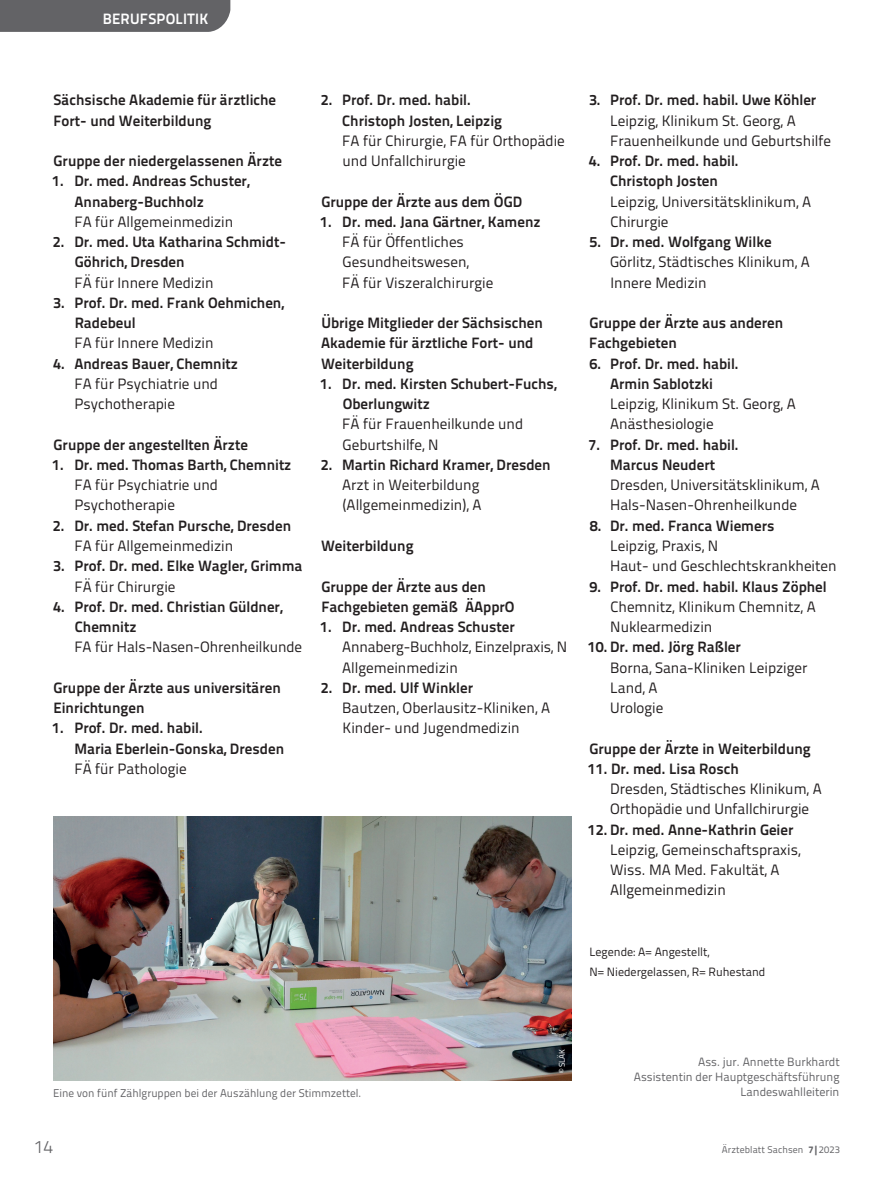
<style>
.page{position:relative;width:893px;height:1191px;background:#fff}
.page>*{position:absolute;margin:0;border:0;box-sizing:border-box;transform-origin:0 0}
.t1{font:300 18px "Titillium Text";color:#636366}
.t2{font:700 15px/20.2px "Titillium Text";color:#231f20}
.t3{font:15px/20.2px "Titillium Text";color:#231f20}
.t4{font:700 15px "Titillium Text";letter-spacing:.01em;color:#fff}
.t5{font:12px/15px "Titillium Text";color:#636366;text-align:right}
.t6{font:12px/20.2px "Titillium Text";color:#231f20}
.t7{font:11.25px "Titillium Text";color:#636366}
.t8{font:9.75px "Titillium Text";letter-spacing:.01em;color:#636366}
.t9{font:8.25px "Titillium Text";color:#fff}
.s1{font-weight:800}
</style>
<div class="page">
<div style="left:0;top:0;width:230px;height:32px;background:#636366"></div>
<img style="left:53px;top:817px;width:519px;height:263px">
<p class="t4" style="left:103px;top:7px;width:107px">BERUFSPOLITIK</p>
<p class="t2" style="left:53px;top:89px;width:224px">Sächsische Akademie für ärztliche<br>Fort- und Weiterbildung</p>
<p class="t2" style="left:54px;top:150px;width:230px">Gruppe der niedergelassenen Ärzte</p>
<p class="t2" style="left:75px;top:170px;width:177px;text-indent:-22px">1. Dr. med. Andreas Schuster,<br>Annaberg-Buchholz</p>
<p class="t3" style="left:74px;top:211px;width:160px">FA für Allgemeinmedizin</p>
<p class="t2" style="left:75px;top:231px;width:213px;text-indent:-22px">2. Dr. med. Uta Katharina Schmidt-<br>Göhrich, Dresden</p>
<p class="t3" style="left:74px;top:271px;width:141px">FÄ für Innere Medizin</p>
<p class="t2" style="left:75px;top:292px;width:211px;text-indent:-21px">3. Prof. Dr. med. Frank Oehmichen,<br>Radebeul</p>
<p class="t3" style="left:74px;top:332px;width:141px">FA für Innere Medizin</p>
<p class="t2" style="left:53px;top:352px;width:186px">4. Andreas Bauer, Chemnitz</p>
<p class="t3" style="left:74px;top:373px;width:145px">FA für Psychiatrie und<br>Psychotherapie</p>
<p class="t2" style="left:54px;top:433px;width:196px">Gruppe der angestellten Ärzte</p>
<p class="t2" style="left:52px;top:454px;width:241px">1. Dr. med. Thomas Barth, Chemnitz</p>
<p class="t3" style="left:74px;top:474px;width:145px">FA für Psychiatrie und<br>Psychotherapie</p>
<p class="t2" style="left:53px;top:514px;width:240px">2. Dr. med. Stefan Pursche, Dresden</p>
<p class="t3" style="left:74px;top:535px;width:160px">FA für Allgemeinmedizin</p>
<p class="t2" style="left:53px;top:555px;width:251px">3. Prof. Dr. med. Elke Wagler, Grimma</p>
<p class="t3" style="left:74px;top:575px;width:103px">FÄ für Chirurgie</p>
<p class="t2" style="left:75px;top:595px;width:209px;text-indent:-22px">4. Prof. Dr. med. Christian Güldner,<br>Chemnitz</p>
<p class="t3" style="left:74px;top:636px;width:229px">FA für Hals-Nasen-Ohrenheilkunde</p>
<p class="t2" style="left:53px;top:676px;width:229px">Gruppe der Ärzte aus universitären<br>Einrichtungen</p>
<p class="t2" style="left:74px;top:717px;width:211px;text-indent:-22px">1. Prof. Dr. med. habil.<br>Maria Eberlein-Gonska, Dresden</p>
<p class="t3" style="left:74px;top:757px;width:114px">FÄ für Pathologie</p>
<p class="t2" style="left:342px;top:89px;width:162px;text-indent:-21px">2. Prof. Dr. med. habil.<br>Christoph Josten, Leipzig</p>
<p class="t3" style="left:342px;top:130px;width:224px">FA für Chirurgie, FA für Orthopädie und Unfallchirurgie</p>
<p class="t2" style="left:321px;top:190px;width:202px">Gruppe der Ärzte aus dem ÖGD</p>
<p class="t2" style="left:320px;top:211px;width:222px">1. Dr. med. Jana Gärtner, Kamenz</p>
<p class="t3" style="left:342px;top:231px;width:153px">FÄ für Öffentliches<br>Gesundheitswesen,<br>FÄ für Viszeralchirurgie</p>
<p class="t2" style="left:321px;top:312px;width:223px">Übrige Mitglieder der Sächsischen<br>Akademie für ärztliche Fort- und<br>Weiterbildung</p>
<p class="t2" style="left:343px;top:373px;width:215px;text-indent:-23px">1. Dr. med. Kirsten Schubert-Fuchs,<br>Oberlungwitz</p>
<p class="t3" style="left:342px;top:413px;width:183px">FÄ für Frauenheilkunde und<br>Geburtshilfe, N</p>
<p class="t2" style="left:321px;top:454px;width:231px">2. Martin Richard Kramer, Dresden</p>
<p class="t3" style="left:342px;top:474px;width:141px">Arzt in Weiterbildung (Allgemeinmedizin), A</p>
<p class="t2" style="left:321px;top:535px;width:94px">Weiterbildung</p>
<p class="t2" style="left:321px;top:575px;width:195px">Gruppe der Ärzte aus den<br>Fachgebieten gemäß ÄApprO</p>
<p class="t2" style="left:320px;top:616px;width:196px">1. Dr. med. Andreas Schuster</p>
<p class="t3" style="left:342px;top:636px;width:227px">Annaberg-Buchholz, Einzelpraxis, N<br>Allgemeinmedizin</p>
<p class="t2" style="left:321px;top:676px;width:154px">2. Dr. med. Ulf Winkler</p>
<p class="t3" style="left:342px;top:697px;width:209px">Bautzen, Oberlausitz-Kliniken, A<br>Kinder- und Jugendmedizin</p>
<p class="t2" style="left:589px;top:89px;width:229px">3. Prof. Dr. med. habil. Uwe Köhler</p>
<p class="t3" style="left:610px;top:109px;width:223px">Leipzig, Klinikum St. Georg, A<br>Frauenheilkunde und Geburtshilfe</p>
<p class="t2" style="left:589px;top:150px;width:151px;text-align:center">4. Prof. Dr. med. habil.<br>Christoph Josten</p>
<p class="t3" style="left:610px;top:190px;width:202px">Leipzig, Universitätsklinikum, A<br>Chirurgie</p>
<p class="t2" style="left:589px;top:231px;width:184px">5. Dr. med. Wolfgang Wilke</p>
<p class="t3" style="left:610px;top:251px;width:201px">Görlitz, Städtisches Klinikum, A<br>Innere Medizin</p>
<p class="t2" style="left:589px;top:312px;width:196px">Gruppe der Ärzte aus anderen<br>Fachgebieten</p>
<p class="t2" style="left:589px;top:352px;width:151px;text-align:center">6. Prof. Dr. med. habil.<br>Armin Sablotzki</p>
<p class="t3" style="left:610px;top:393px;width:187px">Leipzig, Klinikum St. Georg, A<br>Anästhesiologie</p>
<p class="t2" style="left:588px;top:433px;width:152px;text-align:center">7. Prof. Dr. med. habil.<br>Marcus Neudert</p>
<p class="t3" style="left:610px;top:474px;width:211px">Dresden, Universitätsklinikum, A<br>Hals-Nasen-Ohrenheilkunde</p>
<p class="t2" style="left:590px;top:514px;width:186px">8. Dr. med. Franca Wiemers</p>
<p class="t3" style="left:610px;top:535px;width:228px">Leipzig, Praxis, N<br>Haut- und Geschlechtskrankheiten</p>
<p class="t2" style="left:590px;top:575px;width:239px">9. Prof. Dr. med. habil. Klaus Zöphel</p>
<p class="t3" style="left:610px;top:595px;width:207px">Chemnitz, Klinikum Chemnitz, A<br>Nuklearmedizin</p>
<p class="t2" style="left:588px;top:636px;width:154px">10. Dr. med. Jörg Raßler</p>
<p class="t3" style="left:610px;top:656px;width:199px">Borna, Sana-Kliniken Leipziger<br>Land, A<br>Urologie</p>
<p class="t2" style="left:589px;top:737px;width:223px">Gruppe der Ärzte in Weiterbildung</p>
<p class="t2" style="left:588px;top:757px;width:152px">11. Dr. med. Lisa Rosch</p>
<p class="t3" style="left:610px;top:778px;width:213px">Dresden, Städtisches Klinikum, A<br>Orthopädie und Unfallchirurgie</p>
<p class="t2" style="left:588px;top:818px;width:207px">12. Dr. med. Anne-Kathrin Geier</p>
<p class="t3" style="left:610px;top:838px;width:192px">Leipzig, Gemeinschaftspraxis,<br>Wiss. MA Med. Fakultät, A<br>Allgemeinmedizin</p>
<p class="t6" style="left:589px;top:941px;width:178px">Legende: A= Angestellt,<br>N= Niedergelassen, R= Ruhestand</p>
<p class="t7" style="left:53px;top:1084px;width:308px">Eine von fünf Zählgruppen bei der Auszählung der Stimmzettel.</p>
<p class="t9" style="left:556px;top:1073px;width:26px;rotate:-90deg">© SLÄK</p>
<p class="t5" style="left:634px;top:1054px;width:208px">Ass. jur. Annette Burkhardt<br>Assistentin der Hauptgeschäftsführung<br>Landeswahlleiterin</p>
<p class="t1" style="left:34px;top:1133px;width:21px">14</p>
<p class="t8" style="left:722px;top:1142px;width:119px">Ärzteblatt Sachsen <span class="s1">7|</span>2023</p>
</div>
